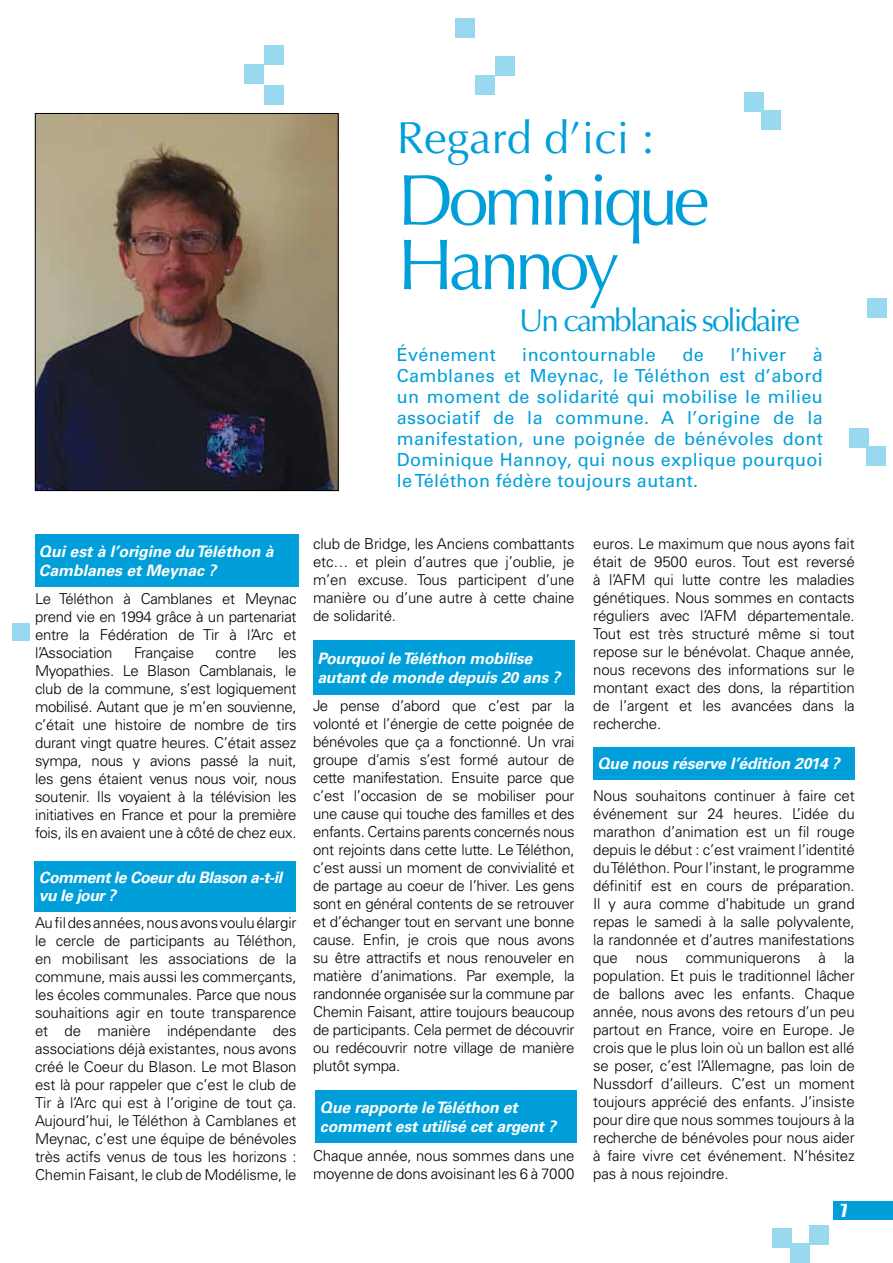
<style>
.page{position:relative;width:893px;height:1263px;background:#fff}
.page>*{position:absolute;margin:0;border:0;box-sizing:border-box;transform-origin:0 0}
.t1{font:72px/64.5px "Optima";letter-spacing:-.07em;color:#009fda}
.t2{font:45px "Optima";color:#009fda}
.t3{font:31.5px "Optima";letter-spacing:-.07em;color:#009fda}
.t4{font:18px/21px "Univers";letter-spacing:.02em;color:#009fda;text-align:justify}
.t5{font:16.5px "Impact";color:#fff}
.t6{font:italic 700 15.75px/18.9px "Univers";letter-spacing:-.01em;color:#fff}
.t7{font:italic 700 15.75px/18.9px "Univers";letter-spacing:-.03em;color:#fff}
.t8{font:300 15px/18px "Univers";letter-spacing:-.01em;color:#000;text-align:justify}
</style>
<div class="page">
<div style="left:264px;top:85px;width:20px;height:19px;background:#99d9f0"></div>
<div style="left:495px;top:56px;width:19px;height:20px;background:#99d9f0"></div>
<div style="left:475px;top:75px;width:20px;height:20px;background:#99d9f0"></div>
<div style="left:455px;top:18px;width:20px;height:19px;background:#99d9f0"></div>
<div style="left:866px;top:447px;width:20px;height:19px;background:#99d9f0"></div>
<div style="left:12px;top:623px;width:18px;height:17px;background:#99d9f0"></div>
<div style="left:867px;top:298px;width:20px;height:20px;background:#99d9f0"></div>
<div style="left:833px;top:1201px;width:60px;height:18px;background:#009fda"></div>
<div style="left:244px;top:65px;width:20px;height:19px;background:#99d9f0"></div>
<div style="left:790px;top:1244px;width:20px;height:19px;background:#99d9f0"></div>
<div style="left:772px;top:1228px;width:20px;height:19px;background:#99d9f0"></div>
<div style="left:809px;top:1226px;width:20px;height:19px;background:#99d9f0"></div>
<div style="left:849px;top:429px;width:20px;height:19px;background:#99d9f0"></div>
<div style="left:761px;top:110px;width:20px;height:19px;background:#99d9f0"></div>
<div style="left:744px;top:92px;width:20px;height:19px;background:#99d9f0"></div>
<div style="left:264px;top:45px;width:20px;height:20px;background:#99d9f0"></div>
<img style="left:37px;top:115px;width:299px;height:374px">
<div style="left:35px;top:113px;width:303px;height:378px;border:1px solid #000"></div>
<div style="left:35px;top:534px;width:263px;height:53px;background:#009fda"></div>
<div style="left:35px;top:861px;width:261px;height:50px;background:#009fda"></div>
<div style="left:316px;top:1090px;width:261px;height:53px;background:#009fda"></div>
<div style="left:593px;top:747px;width:262px;height:32px;background:#009fda"></div>
<div style="left:313px;top:640px;width:262px;height:55px;background:#009fda"></div>
<h2 class="t2" style="left:397px;top:112px;width:259px">Regard d’ici :</h2>
<h1 class="t1" style="left:398px;top:169px;width:313px">Dominique<br>Hannoy</h1>
<h3 class="t3" style="left:519px;top:302px;width:282px">Un camblanais solidaire</h3>
<p class="t4" style="left:397px;top:344px;width:100px">événement</p>
<p class="t4" style="left:522px;top:344px;width:135px">incontournable</p>
<p class="t4" style="left:683px;top:344px;width:23px">de</p>
<p class="t4" style="left:731px;top:344px;width:57px">l’hiver</p>
<p class="t4" style="left:397px;top:344px;width:428px;text-indent:416px">à Camblanes et Meynac, le Téléthon est d’abord un moment de solidarité qui mobilise le milieu associatif de la commune. A l’origine de la manifestation, une poignée de bénévoles dont Dominique Hannoy, qui nous explique pourquoi le Téléthon fédère toujours autant.</p>
<p class="t6" style="left:39px;top:542px;width:236px">Qui est à l’origine du Téléthon à<br>Camblanes et Meynac ?</p>
<p class="t8" style="left:35px;top:589px;width:263px">Le Téléthon à Camblanes et Meynac prend vie en 1994 grâce à un partenariat entre la Fédération de Tir à l’Arc et l’Association</p>
<p class="t8" style="left:35px;top:643px;width:263px;text-indent:243px">les Myopathies. Le Blason Camblanais, le club de la commune, s’est logiquement mobilisé. Autant que je m’en souvienne, c’était une histoire de nombre de tirs durant vingt quatre heures. C’était assez sympa, nous y avions passé la nuit, les gens étaient venus nous voir, nous soutenir. Ils voyaient à la télévision les initiatives en France et pour la première fois, ils en avaient une à côté de chez eux.</p>
<p class="t8" style="left:134px;top:643px;width:62px">Française</p>
<p class="t8" style="left:216px;top:643px;width:43px">contre</p>
<p class="t7" style="left:39px;top:868px;width:245px">Comment le Coeur du Blason a-t-il vu le jour ?</p>
<p class="t8" style="left:35px;top:913px;width:263px">Au fil des années, nous avons voulu élargir le cercle de participants au Téléthon, en mobilisant les associations de la commune, mais aussi les commerçants, les écoles communales. Parce que nous souhaitions agir en toute transparence et de manière indépendante des associations déjà existantes, nous avons créé le Coeur du Blason. Le mot Blason est là pour rappeler que c’est le club de Tir à l’Arc qui est à l’origine de tout ça.<br>Aujourd’hui, le Téléthon à Camblanes et Meynac, c’est une équipe de bénévoles très actifs venus de tous les horizons :<br>Chemin Faisant, le club de Modélisme, le</p>
<p class="t8" style="left:313px;top:535px;width:263px">club de Bridge, les Anciens combattants etc… et plein d’autres que j’oublie, je m’en excuse. Tous participent d’une manière ou d’une autre à cette chaine de solidarité.</p>
<p class="t6" style="left:317px;top:649px;width:244px">Pourquoi le Téléthon mobilise autant de monde depuis 20 ans ?</p>
<p class="t8" style="left:313px;top:697px;width:263px">Je pense d’abord que c’est par la volonté et l’énergie de cette poignée de bénévoles que ça a fonctionné. Un vrai groupe d’amis s’est formé autour de cette manifestation. Ensuite parce que c’est l’occasion de se mobiliser pour une cause qui touche des familles et des enfants. Certains parents concernés nous ont rejoints dans cette lutte. Le Téléthon, c’est aussi un moment de convivialité et de partage au coeur de l’hiver. Les gens sont en général contents de se retrouver et d’échanger tout en servant une bonne cause. Enfin, je crois que nous avons su être attractifs et nous renouveler en matière d’animations. Par exemple, la randonnée organisée sur la commune par Chemin Faisant, attire toujours beaucoup de participants. Cela permet de découvrir ou redécouvrir notre village de manière plutôt sympa.</p>
<p class="t6" style="left:320px;top:1098px;width:237px">Que rapporte le Téléthon et comment est utilisé cet argent ?</p>
<p class="t8" style="left:313px;top:1147px;width:263px">Chaque année, nous sommes dans une moyenne de dons avoisinant les 6 à 7000</p>
<p class="t8" style="left:593px;top:535px;width:263px">euros. Le maximum que nous ayons fait était de 9500 euros. Tout est reversé à l’AFM qui lutte contre les maladies génétiques. Nous sommes en contacts réguliers avec l’AFM départementale.<br>Tout est très structuré même si tout repose sur le bénévolat. Chaque année, nous recevons des informations sur le montant exact des dons, la répartition de l’argent et les avancées dans la recherche.</p>
<p class="t6" style="left:597px;top:754px;width:244px">Que nous réserve l’édition 2014 ?</p>
<p class="t8" style="left:593px;top:787px;width:263px">Nous souhaitons continuer à faire cet événement sur 24 heures. L’idée du marathon d’animation est un fil rouge depuis le début : c’est vraiment l’identité du Téléthon. Pour l’instant, le programme définitif est en cours de préparation.<br>Il y aura comme d’habitude un grand repas le samedi à la salle polyvalente, la randonnée et d’autres manifestations que nous communiquerons à la population. Et puis le traditionnel lâcher de ballons avec les enfants. Chaque année, nous avons des retours d’un peu partout en France, voire en Europe. Je crois que le plus loin où un ballon est allé se poser, c’est l’Allemagne, pas loin de Nussdorf d’ailleurs. C’est un moment toujours apprécié des enfants. J’insiste pour dire que nous sommes toujours à la recherche de bénévoles pour nous aider à faire vivre cet événement. N’hésitez pas à nous rejoindre.</p>
<p class="t5" style="left:841px;top:1200px;width:8px">7</p>
</div>
